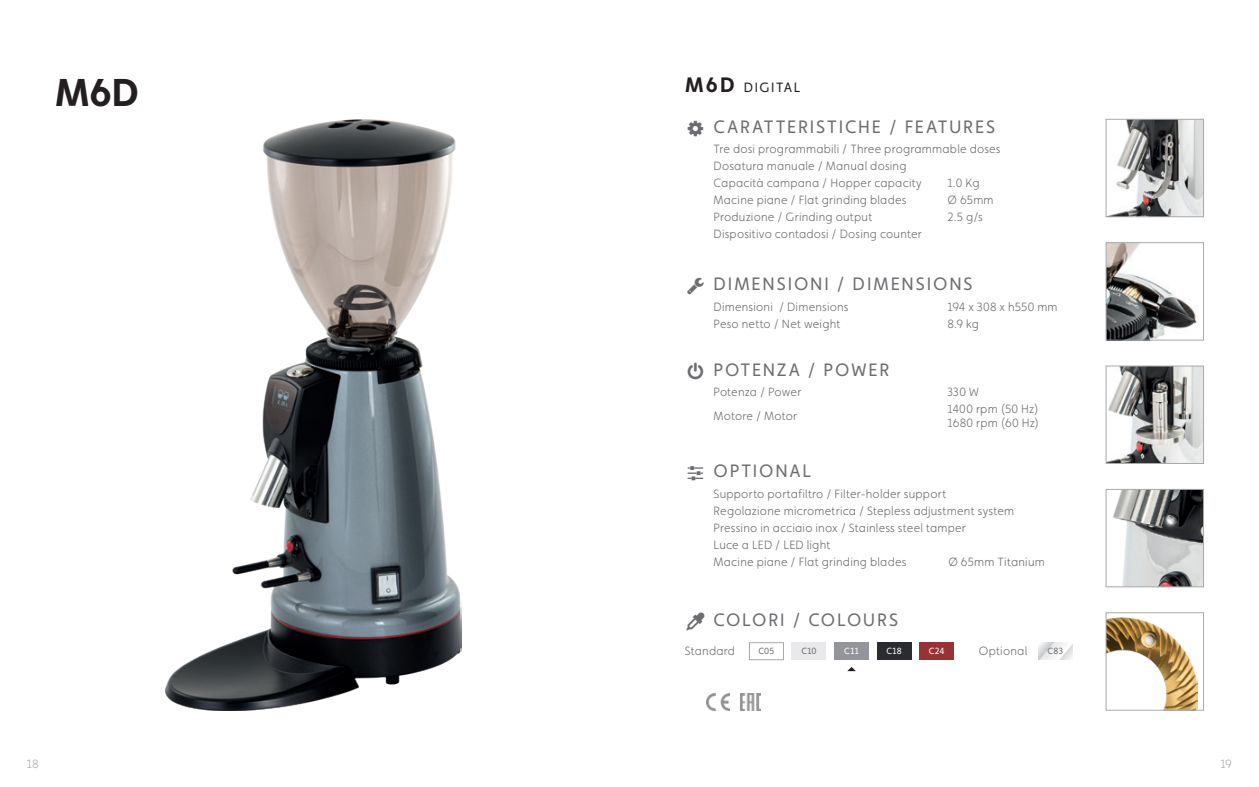
<style>
.page{position:relative;width:1259px;height:787px;background:#fff}
.page>*{position:absolute;margin:0;border:0;box-sizing:border-box;transform-origin:0 0}
.t1{font:700 39px "Faricy New";color:#231f20}
.t2{font:18px "Faricy New";letter-spacing:.105em;color:#6c6d70}
.t3{font:13.5px "Faricy New";letter-spacing:.115em;color:#231f20}
.t4{font:300 12px/17px "Faricy New";letter-spacing:.02em;color:#6c6d70}
.t5{font:300 12px "Faricy New";color:#a8a9ad}
.t6{font:9px "Faricy New";letter-spacing:.02em;color:#6c6d70}
.t7{font:9px "Faricy New";letter-spacing:.025em;color:#fff}
.s1{font-weight:700;font-size:21px}
</style>
<div class="page">
<img style="left:1108px;top:368px;width:93px;height:93px">
<div style="left:1106px;top:366px;width:97px;height:97px;border:1px solid #a8a9ad"></div>
<img style="left:1108px;top:617px;width:89px;height:91px">
<div style="left:1106px;top:612px;width:97px;height:98px;border:1px solid #a8a9ad"></div>
<img style="left:1111px;top:121px;width:90px;height:94px">
<div style="left:1106px;top:119px;width:97px;height:98px;border:1px solid #a8a9ad"></div>
<img style="left:1108px;top:244px;width:89px;height:94px">
<div style="left:1106px;top:242px;width:97px;height:98px;border:1px solid #a8a9ad"></div>
<img style="left:166px;top:119px;width:296px;height:591px">
<img style="left:1113px;top:491px;width:88px;height:94px">
<div style="left:1106px;top:489px;width:97px;height:98px;border:1px solid #a8a9ad"></div>
<img style="left:706px;top:693px;width:24px;height:17px">
<img style="left:740px;top:693px;width:20px;height:17px">
<svg style="left:847px;top:667px;width:9px;height:4px"></svg>
<div style="left:749px;top:642px;width:34px;height:18px;border:1px solid #a8a9ad"></div>
<div style="left:792px;top:642px;width:34px;height:17px;background:#e9e9eb"></div>
<div style="left:834px;top:642px;width:34px;height:17px;background:#93959a"></div>
<div style="left:877px;top:642px;width:34px;height:17px;background:#2a2c2f"></div>
<div style="left:919px;top:642px;width:34px;height:17px;background:#993235"></div>
<svg style="left:1038px;top:642px;width:34px;height:17px"></svg>
<h1 class="t1" style="left:55px;top:69px;width:85px">M6D</h1>
<p class="t3" style="left:685px;top:80px;width:117px"><span class="s1">M6D</span> DIGITAL</p>
<h2 class="t2" style="left:713px;top:116px;width:283px">CARATTERISTICHE / FEATURES</h2>
<p class="t4" style="left:713px;top:141px;width:288px">Tre dosi programmabili / Three programmable doses<br>Dosatura manuale / Manual dosing<br>Capacità campana / Hopper capacity</p>
<p class="t4" style="left:947px;top:175px;width:34px">1.0 Kg</p>
<p class="t4" style="left:713px;top:192px;width:194px">Macine piane / Flat grinding blades</p>
<p class="t4" style="left:947px;top:192px;width:48px">Ø 65mm</p>
<p class="t4" style="left:713px;top:209px;width:160px">Produzione / Grinding output</p>
<p class="t4" style="left:947px;top:209px;width:37px">2.5 g/s</p>
<p class="t4" style="left:713px;top:226px;width:210px">Dispositivo contadosi / Dosing counter</p>
<h2 class="t2" style="left:713px;top:273px;width:261px">DIMENSIONI / DIMENSIONS</h2>
<p class="t4" style="left:713px;top:298px;width:136px">Dimensioni / Dimensions</p>
<p class="t4" style="left:947px;top:298px;width:112px">194 x 308 x h550 mm</p>
<p class="t4" style="left:713px;top:315px;width:128px">Peso netto / Net weight</p>
<p class="t4" style="left:947px;top:315px;width:33px">8.9 kg</p>
<h2 class="t2" style="left:713px;top:359px;width:177px">POTENZA / POWER</h2>
<p class="t4" style="left:713px;top:384px;width:89px">Potenza / Power</p>
<p class="t4" style="left:947px;top:384px;width:33px">330 W</p>
<p class="t4" style="left:713px;top:407px;width:85px">Motore / Motor</p>
<p class="t4" style="left:947px;top:401px;width:93px;line-height:14.4px">1400 rpm (50 Hz)<br>1680 rpm (60 Hz)</p>
<h2 class="t2" style="left:713px;top:460px;width:99px">OPTIONAL</h2>
<p class="t4" style="left:713px;top:485px;width:302px">Supporto portafiltro / Filter-holder support Regolazione micrometrica / Stepless adjustment system Pressino in acciaio inox / Stainless steel tamper<br>Luce a LED / LED light<br>Macine piane / Flat grinding blades</p>
<p class="t4" style="left:948px;top:553px;width:98px">Ø 65mm Titanium</p>
<h2 class="t2" style="left:713px;top:609px;width:186px">COLORI / COLOURS</h2>
<p class="t4" style="left:685px;top:642px;width:52px">Standard</p>
<p class="t6" style="left:758px;top:646px;width:17px">C05</p>
<p class="t6" style="left:801px;top:646px;width:17px">C10</p>
<p class="t7" style="left:844px;top:646px;width:16px">C11</p>
<p class="t7" style="left:886px;top:646px;width:17px">C18</p>
<p class="t7" style="left:928px;top:646px;width:17px">C24</p>
<p class="t4" style="left:979px;top:642px;width:50px">Optional</p>
<p class="t6" style="left:1047px;top:646px;width:17px">C83</p>
<p class="t5" style="left:27px;top:757px;width:13px">18</p>
<p class="t5" style="left:1220px;top:757px;width:13px">19</p>
</div>
